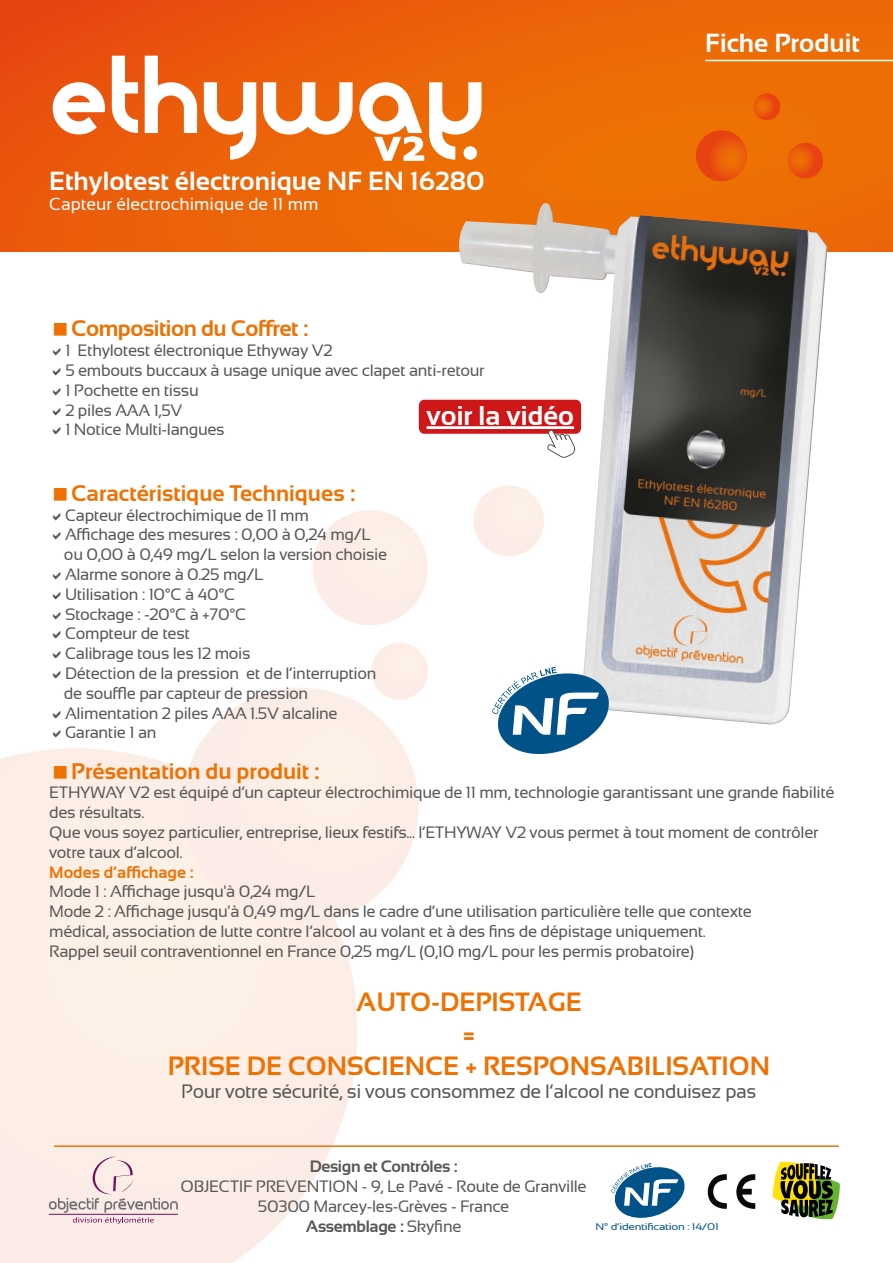
<style>
.page{position:relative;width:893px;height:1263px;background:#fff}
.page>*{position:absolute;margin:0;border:0;box-sizing:border-box;transform-origin:0 0}
.t1{font:700 27.15px "Sansation";color:#fff}
.t2{font:700 26.4px/31.8px "Sansation";color:#ee7203;text-align:center}
.t3{font:700 26.25px "Sansation";color:#fff}
.t4{font:700 22.5px "Sansation";color:#ee7203}
.t5{font:700 22.5px "Sansation";letter-spacing:-.02em;color:#ee7203}
.t6{font:19.35px "Sansation";letter-spacing:-.02em;color:#575756}
.t7{font:17.4px "Sansation";color:#fff}
.t8{font:16.5px/19.8px "Sansation";letter-spacing:-.02em;color:#575756}
.t9{font:700 16.5px "Sansation";letter-spacing:-.02em;color:#575756}
.t10{font:700 16.5px "Sansation";color:#ee7203}
.t11{font:9.6px "Sansation";letter-spacing:-.025em;color:#015288;scale:1.2 1}
.s1{font-weight:700}
</style>
<div class="page">
<svg style="left:0;top:748px;width:358px;height:515px;background:#fcefe8"></svg>
<svg style="left:170px;top:688px;width:249px;height:248px"></svg>
<svg style="left:313px;top:510px;width:115px;height:115px"></svg>
<svg style="left:368px;top:643px;width:60px;height:60px"></svg>
<svg style="left:0;top:0;width:893px;height:251px;background:#eb6308"></svg>
<svg style="left:53px;top:82px;width:52px;height:52px"></svg>
<svg style="left:112px;top:56px;width:26px;height:77px"></svg>
<svg style="left:145px;top:56px;width:52px;height:77px"></svg>
<svg style="left:204px;top:82px;width:52px;height:78px"></svg>
<svg style="left:263px;top:82px;width:90px;height:53px"></svg>
<svg style="left:359px;top:82px;width:122px;height:79px"></svg>
<svg style="left:693px;top:130px;width:57px;height:54px;background:#ea5c09"></svg>
<svg style="left:786px;top:143px;width:39px;height:37px"></svg>
<svg style="left:752px;top:93px;width:30px;height:29px"></svg>
<img style="left:453px;top:203px;width:374px;height:521px">
<img style="left:707px;top:1174px;width:49px;height:35px">
<svg style="left:611px;top:1163px;width:74px;height:55px"></svg>
<svg style="left:492px;top:667px;width:121px;height:87px"></svg>
<svg style="left:773px;top:1162px;width:67px;height:57px"></svg>
<svg style="left:49px;top:1157px;width:129px;height:67px;background:#ecd9d8"></svg>
<hr style="left:705px;top:60px;width:188px;height:1px;background:#fff">
<hr style="left:54px;top:1145px;width:785px;height:2px;background:#ee7203">
<div style="left:419px;top:400px;width:162px;height:34px;background:#cd1719;border-radius:6px"></div>
<svg style="left:547px;top:430px;width:28px;height:28px"></svg>
<hr style="left:427px;top:426px;width:147px;height:3px;background:#fff">
<svg style="left:54px;top:765px;width:13px;height:13px"></svg>
<h3 class="t3" style="left:49px;top:166px;width:437px">Ethylotest électronique NF EN 16280</h3>
<p class="t7" style="left:49px;top:195px;width:271px">Capteur électrochimique de 11 mm</p>
<h3 class="t5" style="left:71px;top:316px;width:239px">Composition du Coffret :</h3>
<p class="t8" style="left:65px;top:340px;width:421px">1 Ethylotest électronique Ethyway V2<br>5 embouts buccaux à usage unique avec clapet anti-retour<br>1 Pochette en tissu<br>2 piles AAA 1,5V<br>1 Notice Multi-langues</p>
<h1 class="t1" style="left:427px;top:401px;width:149px">voir la vidéo</h1>
<h3 class="t3" style="left:705px;top:28px;width:156px">Fiche Produit</h3>
<h3 class="t4" style="left:71px;top:480px;width:286px">Caractéristique Techniques :</h3>
<p class="t8" style="left:64px;top:505px;width:325px">Capteur électrochimique de 11 mm<br>Affichage des mesures : 0,00 à 0,24 mg/L ou 0,00 à 0,49 mg/L selon la version choisie<br>Alarme sonore à 0.25 mg/L<br>Utilisation : 10°C à 40°C<br>Stockage : -20°C à +70°C<br>Compteur de test<br>Calibrage tous les 12 mois<br>Détection de la pression et de l’interruption de souffle par capteur de pression<br>Alimentation 2 piles AAA 1.5V alcaline<br>Garantie 1 an</p>
<h3 class="t4" style="left:71px;top:758px;width:250px">Présentation du produit :</h3>
<p class="t8" style="left:49px;top:783px;width:787px">ETHYWAY V2 est équipé d’un capteur électrochimique de 11 mm, technologie garantissant une grande fiabilité des résultats.<br>Que vous soyez particulier, entreprise, lieux festifs... l’ETHYWAY V2 vous permet à tout moment de contrôler votre taux d’alcool.</p>
<p class="t10" style="left:49px;top:863px;width:146px">Modes d’affichage :</p>
<p class="t8" style="left:49px;top:882px;width:704px">Mode 1 : Affichage jusqu'à 0,24 mg/L<br>Mode 2 : Affichage jusqu'à 0,49 mg/L dans le cadre d’une utilisation particulière telle que contexte médical, association de lutte contre l’alcool au volant et à des fins de dépistage uniquement.<br>Rappel seuil contraventionnel en France 0,25 mg/L (0,10 mg/L pour les permis probatoire)</p>
<h2 class="t2" style="left:168px;top:986px;width:604px">AUTO-DEPISTAGE<br>=<br>PRISE DE CONSCIENCE + RESPONSABILISATION</h2>
<p class="t6" style="left:181px;top:1081px;width:577px">Pour votre sécurité, si vous consommez de l’alcool ne conduisez pas</p>
<p class="t9" style="left:310px;top:1157px;width:149px">Design et Contrôles :</p>
<p class="t8" style="left:181px;top:1176px;width:408px;text-align:center">OBJECTIF PREVENTION - 9, Le Pavé - Route de Granville<br>50300 Marcey-les-Grèves - France<br><span class="s1">Assemblage :</span> Skyfine</p>
<p class="t11" style="left:595px;top:1221px;width:104px">N° d’identification : 14/01</p>
</div>
